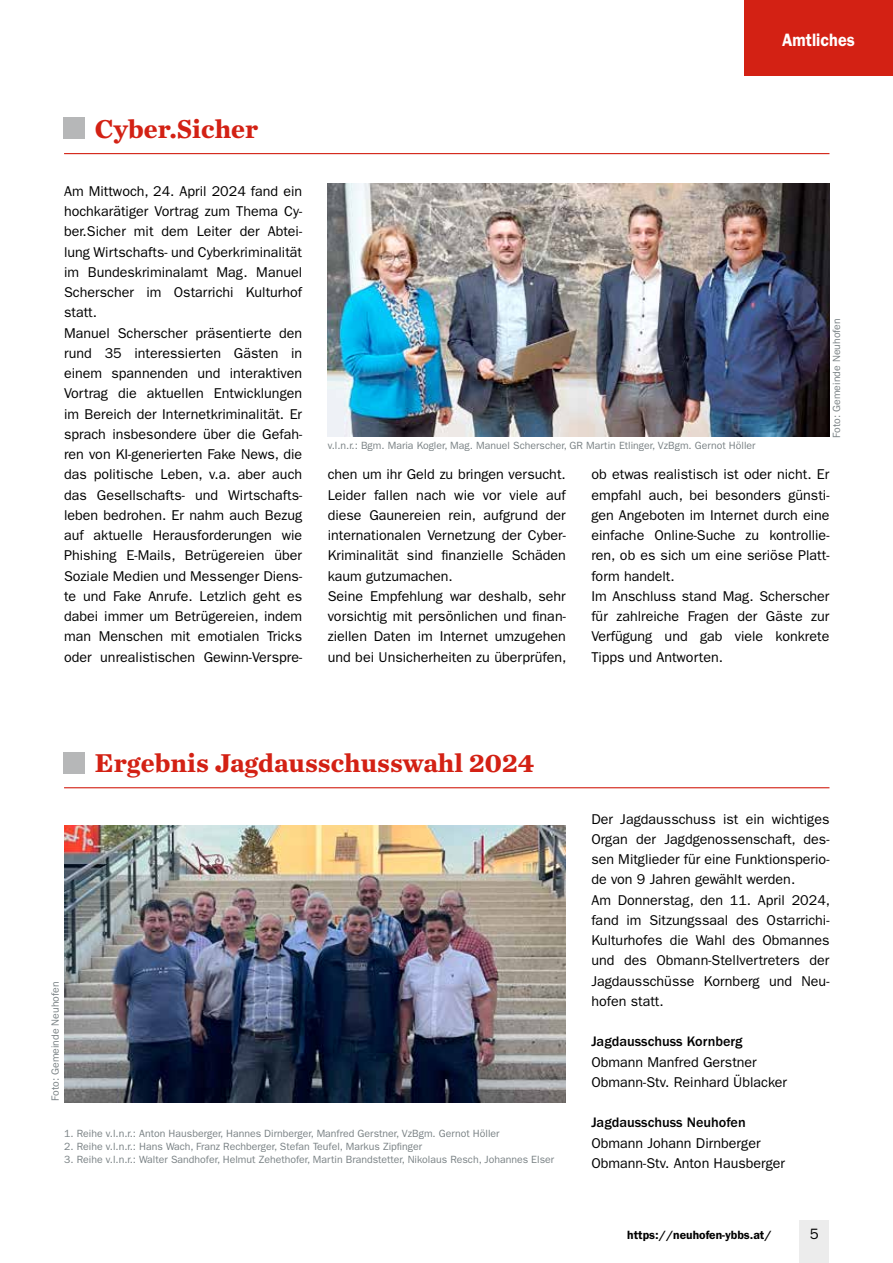
<style>
.page{position:relative;width:893px;height:1263px;background:#fff}
.page>*{position:absolute;margin:0;border:0;box-sizing:border-box;transform-origin:0 0}
.t1{font:700 27px "Chronicle Text G1";color:#d32114}
.t2{font:600 18px "ITC Franklin Gothic Std";color:#fff;scale:.9 1}
.t3{font:15px "ITC Franklin Gothic Std";color:#000}
.t4{font:14.25px/20.2px "ITC Franklin Gothic Std";color:#000}
.t5{font:500 14.25px "ITC Franklin Gothic Std";color:#000}
.t6{font:600 12px "ITC Franklin Gothic Std";color:#000}
.t7{font:10.5px "ITC Franklin Gothic Std";color:#7a8285}
</style>
<div class="page">
<div style="left:799px;top:1220px;width:30px;height:43px;background:#ececec"></div>
<div style="left:64px;top:118px;width:21px;height:21px;background:#b6b7b8"></div>
<hr style="left:64px;top:153px;width:765px;height:1px;background:#d32114">
<img style="left:328px;top:184px;width:501px;height:252px">
<div style="left:64px;top:752px;width:21px;height:21px;background:#b6b7b8"></div>
<hr style="left:64px;top:787px;width:765px;height:1px;background:#d32114">
<img style="left:64px;top:826px;width:502px;height:277px">
<div style="left:744px;top:0;width:149px;height:75px;background:#d32114"></div>
<p class="t2" style="left:782px;top:29px;width:82px">Amtliches</p>
<h1 class="t1" style="left:95px;top:107px;width:165px">Cyber.Sicher</h1>
<p class="t4" style="left:64px;top:181px;width:240px">Am Mittwoch, 24. April 2024 fand ein hochkarätiger Vortrag zum Thema Cy&shy;ber.Sicher mit dem Leiter der Abtei&shy;lung Wirtschafts- und Cyberkriminalität im Bundeskriminalamt Mag. Manuel Scherscher im Ostarrichi Kulturhof statt.<br>Manuel Scherscher präsentierte den rund 35 interessierten Gästen in einem spannenden und interaktiven Vortrag die aktuellen Entwicklungen im Bereich der Internetkriminalität. Er sprach insbesondere über die Gefah&shy;ren von KI-generierten Fake News, die das politische Leben, v.a. aber auch das Gesellschafts- und Wirtschafts&shy;leben bedrohen. Er nahm auch Bezug auf aktuelle Herausforderungen wie Phishing E-Mails, Betrügereien über Soziale Medien und Messenger Diens&shy;te und Fake Anrufe. Letzlich geht es dabei immer um Betrügereien, indem man Menschen mit emotialen Tricks oder unrealistischen Gewinn-Verspre-</p>
<p class="t7" style="left:328px;top:440px;width:429px">v.l.n.r.: Bgm. Maria Kogler, Mag. Manuel Scherscher, GR Martin Etlinger, VzBgm. Gernot Höller</p>
<p class="t7" style="left:830px;top:438px;width:121px;rotate:-90deg">Foto: Gemeinde Neuhofen</p>
<p class="t4" style="left:328px;top:464px;width:240px">chen um ihr Geld zu bringen versucht.<br>Leider fallen nach wie vor viele auf diese Gaunereien rein, aufgrund der internationalen Vernetzung der Cyber-Kriminalität sind finanzielle Schäden kaum gutzumachen.<br>Seine Empfehlung war deshalb, sehr vorsichtig mit persönlichen und finan&shy;ziellen Daten im Internet umzugehen und bei Unsicherheiten zu überprüfen,</p>
<p class="t4" style="left:591px;top:464px;width:240px">ob etwas realistisch ist oder nicht. Er empfahl auch, bei besonders günsti&shy;gen Angeboten im Internet durch eine einfache Online-Suche zu kontrollie&shy;ren, ob es sich um eine seriöse Platt&shy;form handelt.<br>Im Anschluss stand Mag. Scherscher für zahlreiche Fragen der Gäste zur<br>Verfügung und gab viele konkrete<br>Tipps und Antworten.</p>
<h1 class="t1" style="left:95px;top:741px;width:441px">Ergebnis Jagdausschusswahl 2024</h1>
<p class="t7" style="left:49px;top:1101px;width:121px;rotate:-90deg">Foto: Gemeinde Neuhofen</p>
<p class="t7" style="left:64px;top:1128px;width:437px">1. Reihe v.l.n.r.: Anton Hausberger, Hannes Dirnberger, Manfred Gerstner, VzBgm. Gernot Höller</p>
<p class="t7" style="left:64px;top:1140px;width:360px">2. Reihe v.l.n.r.: Hans Wach, Franz Rechberger, Stefan Teufel, Markus Zipfinger</p>
<p class="t7" style="left:64px;top:1153px;width:492px">3. Reihe v.l.n.r.: Walter Sandhofer, Helmut Zehethofer, Martin Brandstetter, Nikolaus Resch, Johannes Elser</p>
<p class="t4" style="left:591px;top:809px;width:240px">Der Jagdausschuss ist ein wichtiges Organ der Jagdgenossenschaft, des&shy;sen Mitglieder für eine Funktionsperio&shy;de von 9 Jahren gewählt werden.<br>Am Donnerstag, den 11. April 2024, fand im Sitzungssaal des Ostarrichi-Kulturhofes die Wahl des Obmannes und des Obmann-Stellvertreters der Jagdausschüsse Kornberg und Neu&shy;hofen statt.</p>
<p class="t5" style="left:591px;top:1034px;width:153px">Jagdausschuss Kornberg</p>
<p class="t4" style="left:591px;top:1052px;width:197px">Obmann Manfred Gerstner<br>Obmann-Stv. Reinhard Üblacker</p>
<p class="t5" style="left:591px;top:1115px;width:156px">Jagdausschuss Neuhofen</p>
<p class="t4" style="left:591px;top:1133px;width:195px">Obmann Johann Dirnberger<br>Obmann-Stv. Anton Hausberger</p>
<p class="t6" style="left:627px;top:1228px;width:146px">https://neuhofen-ybbs.at/</p>
<p class="t3" style="left:810px;top:1225px;width:10px">5</p>
</div>
